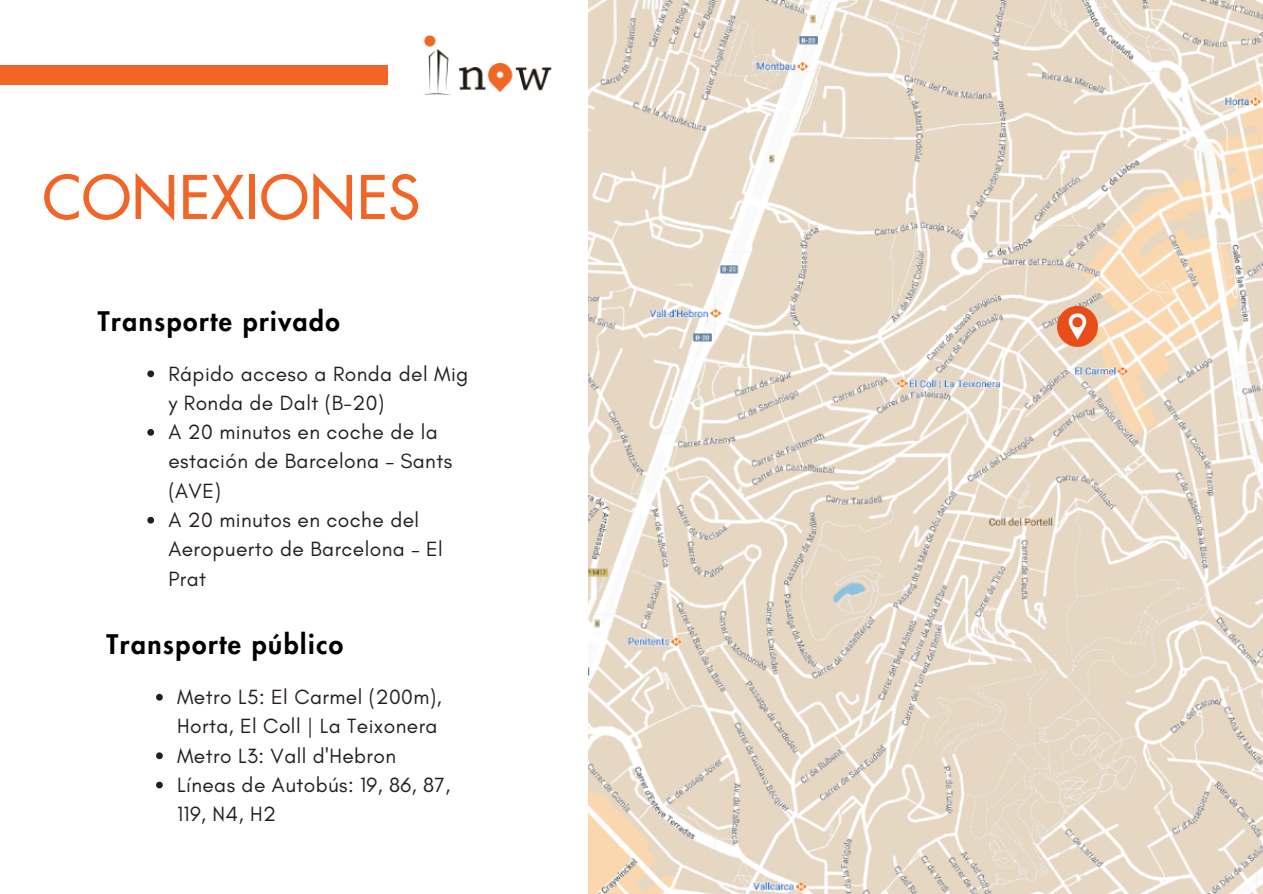
<style>
.page{position:relative;width:1263px;height:894px;background:#fff}
.page>*{position:absolute;margin:0;border:0;box-sizing:border-box;transform-origin:0 0}
.t1{font:500 58.5px "Futura Std";letter-spacing:.02em;color:#f26527}
.t2{font:800 26.25px "Futura Std";letter-spacing:.06em;color:#000}
.t3{font:21px/29.2px "Glacial Indifference";letter-spacing:.02em;color:#251e20}
</style>
<div class="page">
<img style="left:424px;top:35px;width:128px;height:61px">
<img style="left:589px;top:0;width:674px;height:893px">
<div style="left:0;top:65px;width:388px;height:20px;background:#f26527"></div>
<img style="left:1058px;top:307px;width:39px;height:39px">
<svg style="left:156px;top:693px;width:7px;height:7px"></svg>
<svg style="left:156px;top:752px;width:7px;height:7px"></svg>
<svg style="left:156px;top:781px;width:7px;height:7px"></svg>
<svg style="left:147px;top:370px;width:7px;height:7px"></svg>
<svg style="left:147px;top:429px;width:7px;height:6px"></svg>
<svg style="left:147px;top:516px;width:7px;height:7px"></svg>
<p class="t1" style="left:42px;top:171px;width:379px">CONEXIONES</p>
<p class="t2" style="left:98px;top:309px;width:244px">Transporte privado</p>
<p class="t3" style="left:168px;top:358px;width:301px">Rápido acceso a Ronda del Mig y Ronda de Dalt (B-20)</p>
<p class="t3" style="left:168px;top:417px;width:285px">A 20 minutos en coche de la estación de Barcelona – Sants (AVE)</p>
<h2 class="t3" style="left:168px;top:505px;width:276px">A 20 minutos en coche del<br>Aeropuerto de Barcelona – El<br>Prat</h2>
<p class="t2" style="left:107px;top:631px;width:238px">Transporte público</p>
<p class="t3" style="left:177px;top:681px;width:266px">Metro L5: El Carmel (200m),<br>Horta, El Coll | La Teixonera</p>
<h1 class="t3" style="left:177px;top:740px;width:221px">Metro L3: Vall d'Hebron</h1>
<h2 class="t3" style="left:177px;top:769px;width:275px">Líneas de Autobús: 19, 86, 87,<br>119, N4, H2</h2>
</div>
